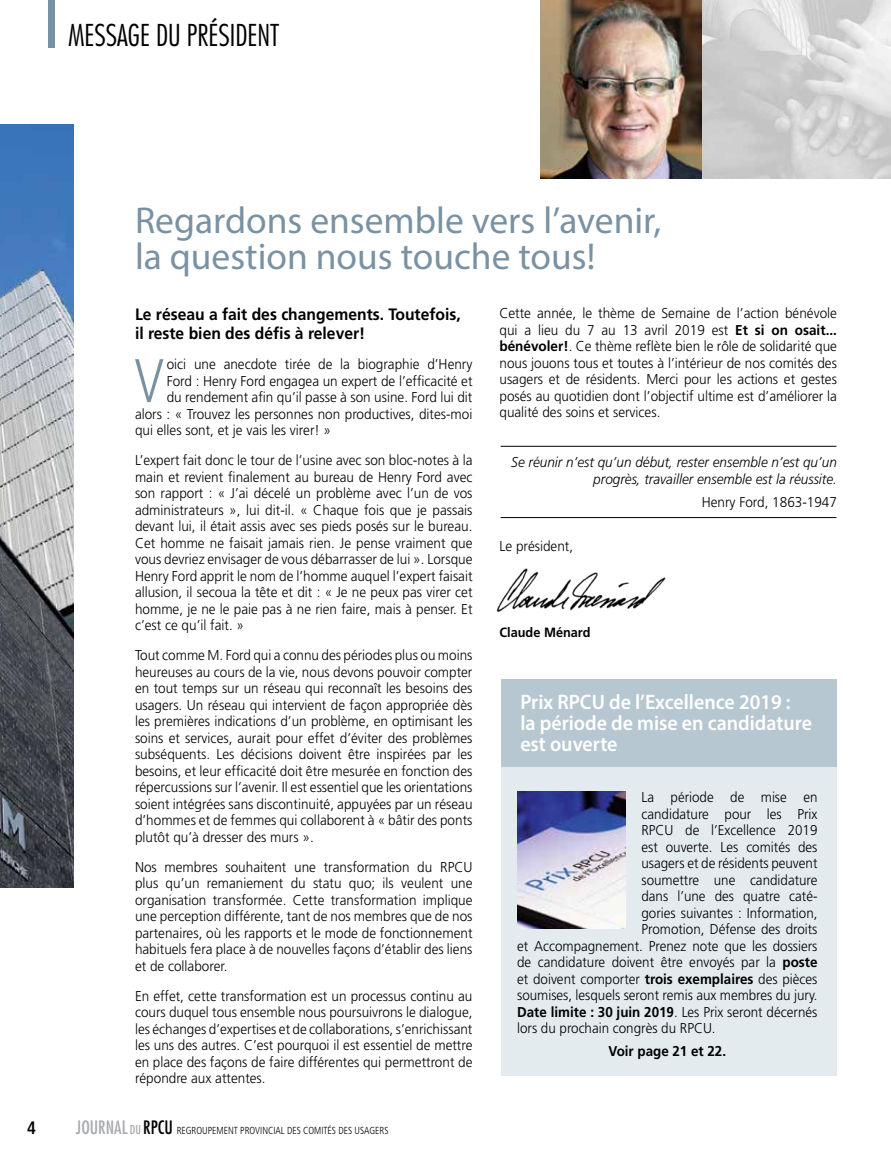
<style>
.page{position:relative;width:891px;height:1161px;background:#fff}
.page>*{position:absolute;margin:0;border:0;box-sizing:border-box;transform-origin:0 0}
.t1{font:300 condensed 61.5px "Frutiger";color:#7992a3;scale:.95 1}
.t2{font:37.5px/36px "Myriad Pro";color:#7992a3}
.t3{font:300 condensed 29.4px "Futura";color:#000}
.t4{font:600 21px/21px "Myriad Pro";color:#fff;scale:.95 1}
.t5{font:700 condensed 18px "Frutiger";color:#000;scale:.95 1}
.t6{font:700 16.5px/19.5px "Frutiger";color:#000;scale:.95 1}
.t7{font:300 14.25px/16.5px "Frutiger";color:#000;text-align:justify;scale:.95 1}
.t8{font:300 14.25px "Frutiger";color:#000;scale:.94 1}
.t9{font:italic 300 14.25px/16.5px "Frutiger";color:#000;text-align:right;scale:.95 1}
.t10{font:700 14.25px "Frutiger";color:#000;scale:.94 1}
.t11{font:700 13.35px "Frutiger";color:#000;scale:.95 1}
.t12{font:300 condensed 10.2px "Frutiger";color:#000;scale:.95 1}
.s1{font-family:"Futura";font-weight:400;font-size:18px;color:#a9abae}
.s2{font-family:"Futura";font-weight:400;font-size:12px;color:#a9abae}
.s3{font-family:"Futura";font-weight:400;font-size:18px}
.s4{font-weight:700}
</style>
<div class="page">
<img style="left:0;top:125px;width:73px;height:762px">
<div style="left:49px;top:0;width:6px;height:48px;background:#7992a3"></div>
<img style="left:701px;top:0;width:190px;height:179px">
<img style="left:541px;top:0;width:160px;height:179px">
<img style="left:496px;top:568px;width:170px;height:44px">
<div style="left:501px;top:679px;width:336px;height:396px;background:#e3ebef"></div>
<div style="left:501px;top:679px;width:336px;height:87px;background:#b6c7d1"></div>
<img style="left:517px;top:791px;width:108px;height:137px">
<hr style="left:501px;top:446px;width:335px;height:1px;background:#000">
<hr style="left:501px;top:517px;width:335px;height:1px;background:#000">
<h3 class="t3" style="left:68px;top:17px;width:213px">MESSAGE DU PRÉSIDENT</h3>
<h2 class="t2" style="left:135px;top:202px;width:528px">Regardons ensemble vers l’avenir, la question nous touche tous!</h2>
<p class="t6" style="left:135px;top:304px;width:344px">Le réseau a fait des changements. Toutefois, il reste bien des défis à relever!</p>
<h1 class="t1" style="left:134px;top:346px;width:33px">V</h1>
<p class="t7" style="left:167px;top:356px;width:323px">oici une anecdote tirée de la biographie d’Henry</p>
<p class="t7" style="left:167px;top:372px;width:323px">Ford : Henry Ford engagea un expert de l’efficacité et</p>
<p class="t7" style="left:167px;top:389px;width:323px">du rendement afin qu’il passe à son usine. Ford lui dit</p>
<p class="t7" style="left:135px;top:405px;width:357px">alors : « Trouvez les personnes non productives, dites-moi</p>
<p class="t7" style="left:135px;top:422px;width:208px">qui elles sont, et je vais les virer! »</p>
<p class="t7" style="left:135px;top:452px;width:357px">L’expert fait donc le tour de l’usine avec son bloc-notes à la main et revient finalement au bureau de Henry Ford avec son rapport : « J’ai décelé un problème avec l’un de vos administrateurs », lui dit-il. « Chaque fois que je passais devant lui, il était assis avec ses pieds posés sur le bureau.<br>Cet homme ne faisait jamais rien. Je pense vraiment que vous devriez envisager de vous débarrasser de lui ». Lorsque Henry Ford apprit le nom de l’homme auquel l’expert faisait allusion, il secoua la tête et dit : « Je ne peux pas virer cet homme, je ne le paie pas à ne rien faire, mais à penser. Et c’est ce qu’il fait. »</p>
<p class="t7" style="left:135px;top:647px;width:357px">Tout comme M. Ford qui a connu des périodes plus ou moins heureuses au cours de la vie, nous devons pouvoir compter en tout temps sur un réseau qui reconnaît les besoins des usagers. Un réseau qui intervient de façon appropriée dès les premières indications d’un problème, en optimisant les soins et services, aurait pour effet d’éviter des problèmes subséquents. Les décisions doivent être inspirées par les besoins, et leur efficacité doit être mesurée en fonction des répercussions sur l’avenir. Il est essentiel que les orientations soient intégrées sans discontinuité, appuyées par un réseau d’hommes et de femmes qui collaborent à « bâtir des ponts plutôt qu’à dresser des murs ».</p>
<p class="t7" style="left:135px;top:858px;width:357px">Nos membres souhaitent une transformation du RPCU plus qu’un remaniement du statu quo; ils veulent une organisation transformée. Cette transformation implique une perception différente, tant de nos membres que de nos partenaires, où les rapports et le mode de fonctionnement habituels fera place à de nouvelles façons d’établir des liens et de collaborer.</p>
<p class="t7" style="left:135px;top:987px;width:357px">En effet, cette transformation est un processus continu au cours duquel tous ensemble nous poursuivrons le dialogue, les échanges d’expertises et de collaborations, s’enrichissant les uns des autres. C’est pourquoi il est essentiel de mettre en place des façons de faire différentes qui permettront de répondre aux attentes.</p>
<p class="t5" style="left:27px;top:1117px;width:11px">4</p>
<p class="t12" style="left:76px;top:1124px;width:331px"><span class="s1">JOURNAL</span> <span class="s2">DU</span> <span class="s3">RPCU</span> REGROUPEMENT PROVINCIAL DES COMITÉS DES USAGERS</p>
<p class="t7" style="left:500px;top:305px;width:357px">Cette année, le thème de Semaine de l’action bénévole qui a lieu du 7 au 13 avril 2019 est <span class="s4">Et si on osait... bénévoler!</span>. Ce thème reflète bien le rôle de solidarité que nous jouons tous et toutes à l’intérieur de nos comités des usagers et de résidents. Merci pour les actions et gestes posés au quotidien dont l’objectif ultime est d’améliorer la qualité des soins et services.</p>
<p class="t9" style="left:511px;top:454px;width:344px">Se réunir n’est qu’un début, rester ensemble n’est qu’un progrès, travailler ensemble est la réussite.</p>
<p class="t7" style="left:702px;top:494px;width:144px">Henry Ford, 1863-1947</p>
<p class="t7" style="left:500px;top:537px;width:79px">Le président,</p>
<p class="t11" style="left:499px;top:624px;width:97px">Claude Ménard</p>
<h3 class="t4" style="left:520px;top:691px;width:309px">Prix RPCU de l’Excellence 2019 :<br>la période de mise en candidature est ouverte</h3>
<p class="t8" style="left:641px;top:789px;width:189px">La période de mise en</p>
<p class="t8" style="left:641px;top:806px;width:189px">candidature pour les Prix</p>
<p class="t8" style="left:641px;top:822px;width:189px">RPCU de l’Excellence 2019</p>
<p class="t8" style="left:641px;top:839px;width:189px">est ouverte. Les comités des</p>
<p class="t8" style="left:641px;top:855px;width:189px">usagers et de résidents peuvent</p>
<p class="t8" style="left:641px;top:872px;width:189px">soumettre une candidature</p>
<p class="t8" style="left:641px;top:888px;width:189px">dans l’une des quatre caté-</p>
<p class="t8" style="left:641px;top:905px;width:189px">gories suivantes : Information,</p>
<p class="t8" style="left:641px;top:921px;width:189px">Promotion, Défense des droits</p>
<p class="t8" style="left:517px;top:938px;width:321px">et Accompagnement. Prenez note que les dossiers</p>
<p class="t8" style="left:517px;top:954px;width:321px">de candidature doivent être envoyés par la <span class="s4">poste</span></p>
<p class="t8" style="left:517px;top:971px;width:321px">et doivent comporter <span class="s4">trois exemplaires</span> des pièces</p>
<p class="t8" style="left:517px;top:987px;width:321px">soumises, lesquels seront remis aux membres du jury.</p>
<p class="t8" style="left:517px;top:1004px;width:321px"><span class="s4">Date limite : 30 juin 2019</span>. Les Prix seront décernés</p>
<p class="t8" style="left:517px;top:1020px;width:213px">lors du prochain congrès du RPCU.</p>
<p class="t10" style="left:609px;top:1043px;width:127px">Voir page 21 et 22.</p>
</div>
